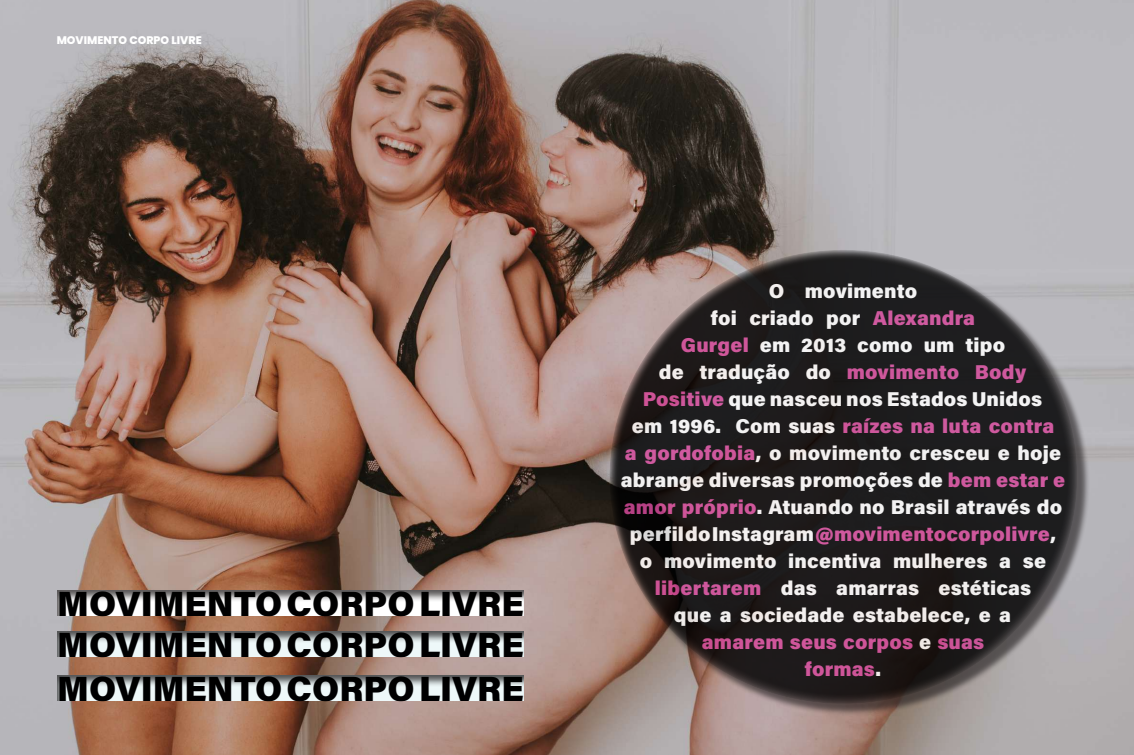
<style>
.page{position:relative;width:1134px;height:755px;background:#fff}
.page>*{position:absolute;margin:0;border:0;box-sizing:border-box;transform-origin:0 0}
.t1{font:900 35px/40.3px "Acumin Pro";color:#000001}
.t2{font:900 20px/27px "Acumin Pro";letter-spacing:.01em;color:#fff;text-align:center}
.t3{font:800 11px "Poppins";color:#fff}
.s1{color:#d4489a}
</style>
<div class="page">
<img style="left:0;top:0;width:1134px;height:754px">
<div style="left:611px;top:251px;width:479px;height:464px;background:#231f20;opacity:.75"></div>
<div style="left:609px;top:244px;width:484px;height:460px;background:#231f20;opacity:.75"></div>
<div style="left:47px;top:578px;width:523px;height:48px;background:#231f20;opacity:.75"></div>
<div style="left:47px;top:618px;width:523px;height:48px;background:#231f20;opacity:.75"></div>
<div style="left:47px;top:662px;width:523px;height:48px;background:#231f20;opacity:.75"></div>
<p class="t3" style="left:57px;top:34px;width:147px">MOVIMENTO CORPO LIVRE</p>
<h1 class="t1" style="left:57px;top:581px;width:468px">MOVIMENTO CORPO LIVRE<br>MOVIMENTO CORPO LIVRE</h1>
<h1 class="t1" style="left:57px;top:666px;width:468px">MOVIMENTO CORPO LIVRE</h1>
<p class="t2" style="left:621px;top:276px;width:446px">O movimento<br>foi criado por <span class="s1">Alexandra<br>Gurgel</span> em 2013 como um tipo<br>de tradução do <span class="s1">movimento Body<br>Positive</span> que nasceu nos Estados Unidos<br>em 1996. Com suas <span class="s1">raízes na luta contra<br>a gordofobia</span>, o movimento cresceu e hoje abrange diversas promoções de <span class="s1">bem estar e amor próprio</span>. Atuando no Brasil através do perfil do Instagram <span class="s1">@movimentocorpolivre</span>,<br>o movimento incentiva mulheres a se <span class="s1">libertarem</span> das amarras estéticas<br>que a sociedade estabelece, e a<br><span class="s1">amarem seus corpos</span> e <span class="s1">suas<br>formas</span>.</p>
</div>
